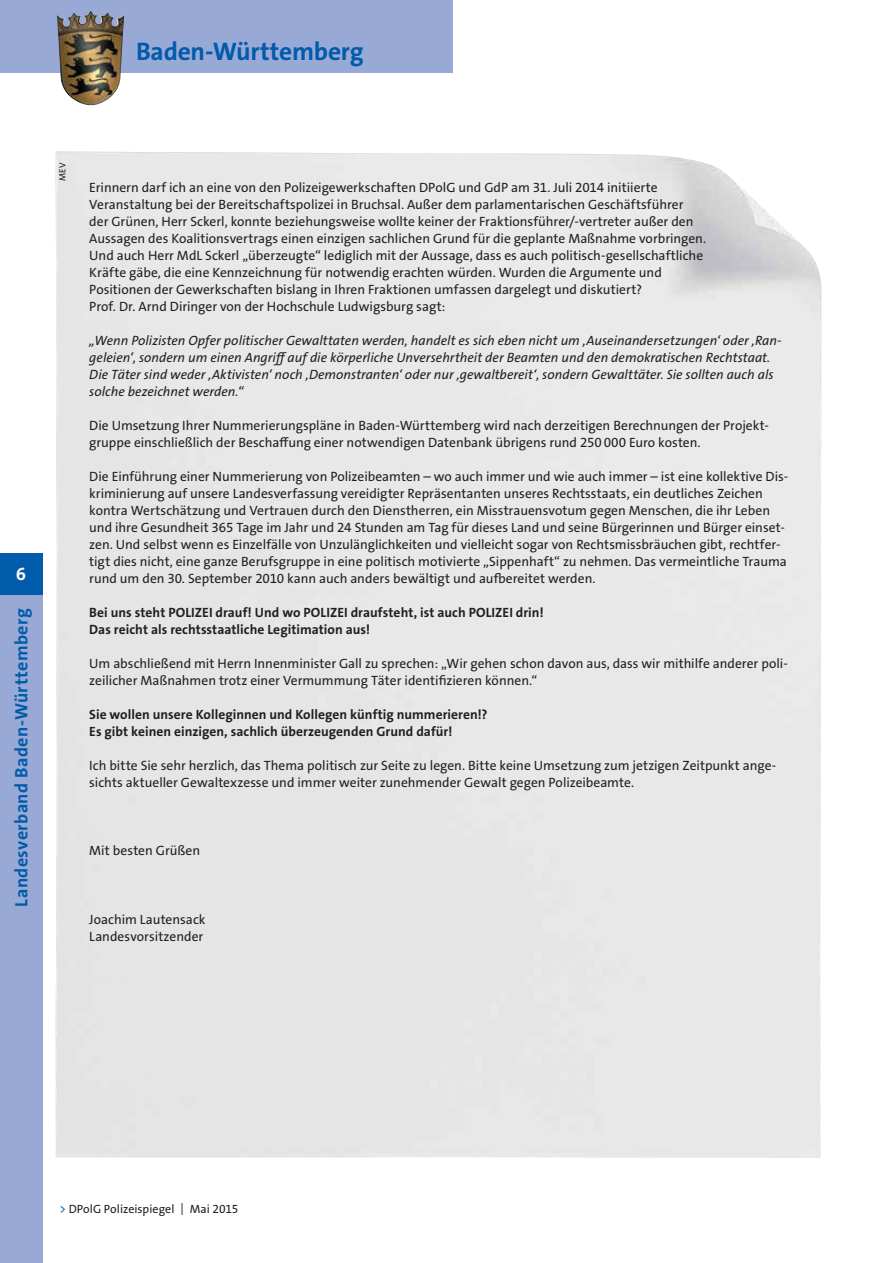
<style>
.page{position:relative;width:893px;height:1263px;background:#fff}
.page>*{position:absolute;margin:0;border:0;box-sizing:border-box;transform-origin:0 0}
.t1{font:700 25.5px "The Sans Os F";letter-spacing:-.005em;color:#005baa}
.t2{font:700 18px "The Sans Os F";letter-spacing:.025em;color:#005baa}
.t3{font:700 18px "The Sans Os F";color:#fff}
.t4{font:13.5px/17px "The Sans Os F";color:#231f20}
.t5{font:italic 13.5px/17px "The Sans Os F";color:#231f20}
.t6{font:700 13.5px/17px "The Sans Os F";letter-spacing:.005em;color:#231f20}
.t7{font:12px "The Sans Os F";color:#231f20}
.t8{font:9px "The Sans Os F";color:#231f20}
.s1{color:#005baa}
</style>
<div class="page">
<div style="left:0;top:553px;width:43px;height:42px;background:#005baa"></div>
<div style="left:0;top:595px;width:43px;height:668px;background:#98a9d6"></div>
<div style="left:0;top:0;width:453px;height:72px;background:#98a9d6"></div>
<img style="left:57px;top:11px;width:67px;height:94px">
<h1 class="t1" style="left:136px;top:35px;width:229px">Baden-Württemberg</h1>
<h2 class="t3" style="left:16px;top:562px;width:11px">6</h2>
<h2 class="t2" style="left:10px;top:906px;width:300px;rotate:-90deg">Landesverband Baden-Württemberg</h2>
<p class="t8" style="left:57px;top:181px;width:20px;rotate:-90deg">MEV</p>
<p class="t4" style="left:89px;top:179px;width:618px">Erinnern darf ich an eine von den Polizeigewerkschaften DPolG und GdP am 31. Juli 2014 initiierte Veranstaltung bei der Bereitschaftspolizei in Bruchsal. Außer dem parlamentarischen Geschäftsführer<br>der Grünen, Herr Sckerl, konnte beziehungsweise wollte keiner der Fraktionsführer/-vertreter außer den Aussagen des Koalitionsvertrags einen einzigen sachlichen Grund für die geplante Maßnahme vorbringen.<br>Und auch Herr MdL Sckerl „überzeugte“ lediglich mit der Aussage, dass es auch politisch-gesellschaftliche Kräfte gäbe, die eine Kennzeichnung für notwendig erachten würden. Wurden die Argumente und Positionen der Gewerkschaften bislang in Ihren Fraktionen umfassen dargelegt und diskutiert?<br>Prof. Dr. Arnd Diringer von der Hochschule Ludwigsburg sagt:</p>
<p class="t5" style="left:89px;top:332px;width:694px">„Wenn Polizisten Opfer politischer Gewalttaten werden, handelt es sich eben nicht um ,Auseinandersetzungen‘ oder ,Ran&shy;geleien‘, sondern um einen Angriff auf die körperliche Unversehrtheit der Beamten und den demokratischen Rechtstaat.<br>Die Täter sind weder ,Aktivisten‘ noch ,Demonstranten‘ oder nur ,gewaltbereit‘, sondern Gewalttäter. Sie sollten auch als solche bezeichnet werden.“</p>
<p class="t4" style="left:89px;top:417px;width:681px">Die Umsetzung Ihrer Nummerierungspläne in Baden-Württemberg wird nach derzeitigen Berechnungen der Projekt&shy;gruppe einschließlich der Beschaffung einer notwendigen Datenbank übrigens rund 250000 Euro kosten.</p>
<p class="t4" style="left:89px;top:468px;width:700px">Die Einführung einer Nummerierung von Polizeibeamten – wo auch immer und wie auch immer – ist eine kollektive Dis&shy;kriminierung auf unsere Landesverfassung vereidigter Repräsentanten unseres Rechtsstaats, ein deutliches Zeichen kontra Wertschätzung und Vertrauen durch den Dienstherren, ein Misstrauensvotum gegen Menschen, die ihr Leben und ihre Gesundheit 365 Tage im Jahr und 24 Stunden am Tag für dieses Land und seine Bürgerinnen und Bürger einset&shy;zen. Und selbst wenn es Einzelfälle von Unzulänglichkeiten und vielleicht sogar von Rechtsmissbräuchen gibt, rechtfer&shy;tigt dies nicht, eine ganze Berufsgruppe in eine politisch motivierte „Sippenhaft“ zu nehmen. Das vermeintliche Trauma rund um den 30. September 2010 kann auch anders bewältigt und aufbereitet werden.</p>
<p class="t6" style="left:89px;top:604px;width:456px">Bei uns steht POLIZEI drauf! Und wo POLIZEI draufsteht, ist auch POLIZEI drin!<br>Das reicht als rechtsstaatliche Legitimation aus!</p>
<p class="t4" style="left:89px;top:655px;width:700px">Um abschließend mit Herrn Innenminister Gall zu sprechen: „Wir gehen schon davon aus, dass wir mithilfe anderer poli&shy;zeilicher Maßnahmen trotz einer Vermummung Täter identifizieren können.“</p>
<p class="t6" style="left:89px;top:706px;width:400px">Sie wollen unsere Kolleginnen und Kollegen künftig nummerieren!?<br>Es gibt keinen einzigen, sachlich überzeugenden Grund dafür!</p>
<p class="t4" style="left:89px;top:757px;width:689px">Ich bitte Sie sehr herzlich, das Thema politisch zur Seite zu legen. Bitte keine Umsetzung zum jetzigen Zeitpunkt ange&shy;sichts aktueller Gewaltexzesse und immer weiter zunehmender Gewalt gegen Polizeibeamte.</p>
<p class="t4" style="left:89px;top:842px;width:112px">Mit besten Grüßen</p>
<p class="t4" style="left:89px;top:910px;width:118px">Joachim Lautensack<br>Landesvorsitzender</p>
<p class="t7" style="left:60px;top:1201px;width:180px"><span class="s1">&gt;</span> DPolG Polizeispiegel | Mai 2015</p>
</div>
